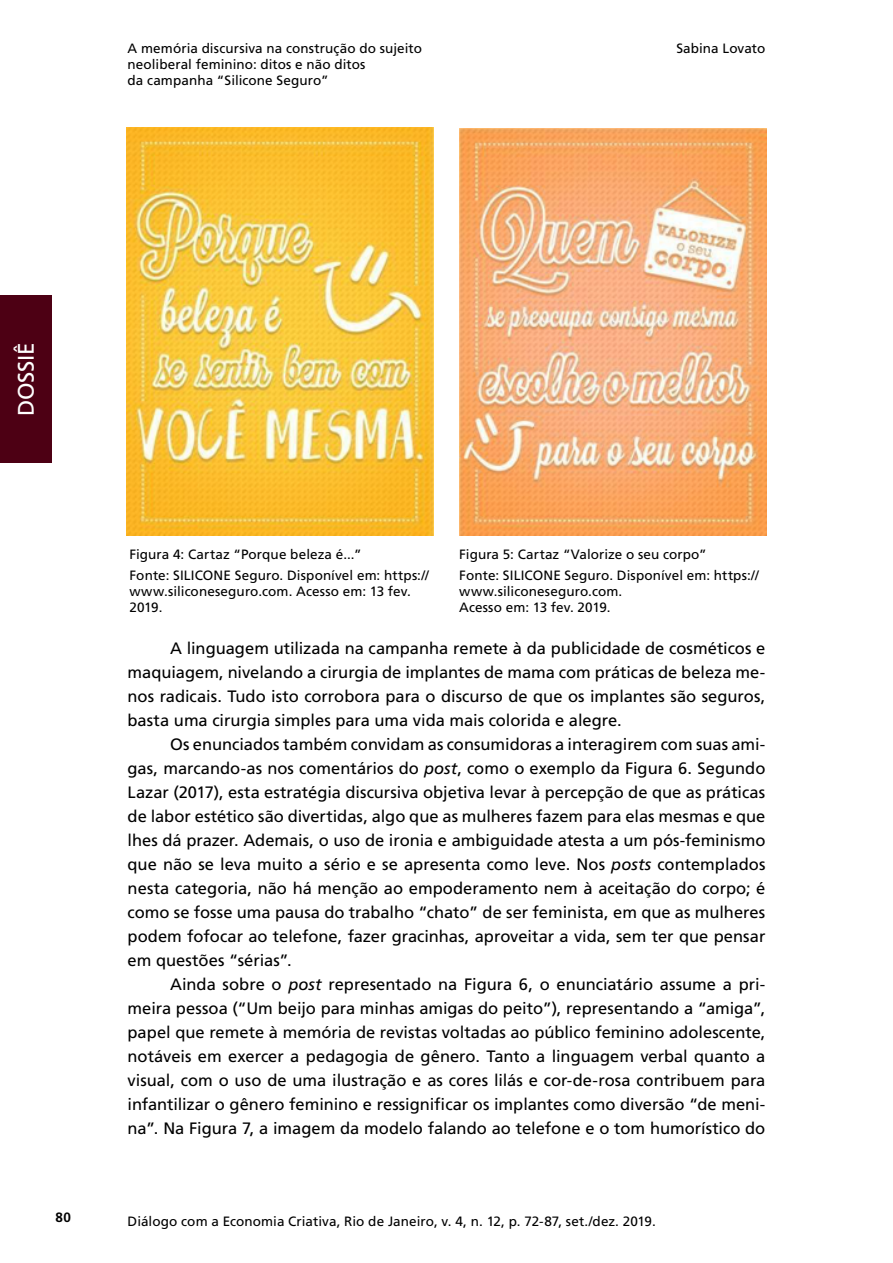
<style>
.page{position:relative;width:893px;height:1263px;background:#fff}
.page>*{position:absolute;margin:0;border:0;box-sizing:border-box;transform-origin:0 0}
.t1{font:22.5px "Frutiger LT Std";letter-spacing:-.005em;color:#fff}
._11-Corpo_de_texto_c{font:16.5px/24px "Frutiger LT Std";color:#000;text-align:justify}
._20-Legenda_de_tabel{font:13.5px/16.2px "Frutiger LT Std";letter-spacing:.005em;color:#000}
.t2{font:700 13.5px "Frutiger LT Std";color:#000}
.s1{font-style:italic}
</style>
<div class="page">
<div style="left:0;top:295px;width:51px;height:168px;background:#4d0014"></div>
<img style="left:127px;top:128px;width:307px;height:407px">
<img style="left:459px;top:129px;width:307px;height:407px">
<p class="_20-Legenda_de_tabel" style="left:128px;top:40px;width:296px">A memória discursiva na construção do sujeito</p>
<p class="_20-Legenda_de_tabel" style="left:676px;top:40px;width:91px">Sabina Lovato</p>
<p class="_20-Legenda_de_tabel" style="left:128px;top:56px;width:239px">neoliberal feminino: ditos e não ditos da campanha “Silicone Seguro”</p>
<h1 class="t1" style="left:13px;top:416px;width:76px;rotate:-90deg">DOSSIÊ</h1>
<p class="_20-Legenda_de_tabel" style="left:129px;top:546px;width:234px">Figura 4: Cartaz “Porque beleza é...”</p>
<p class="_20-Legenda_de_tabel" style="left:129px;top:567px;width:301px">Fonte: SILICONE Seguro. Disponível em: https:// www.siliconeseguro.com. Acesso em: 13 fev.<br>2019.</p>
<p class="_20-Legenda_de_tabel" style="left:459px;top:546px;width:249px">Figura 5: Cartaz “Valorize o seu corpo”</p>
<p class="_20-Legenda_de_tabel" style="left:459px;top:567px;width:301px">Fonte: SILICONE Seguro. Disponível em: https:// www.siliconeseguro.com.<br>Acesso em: 13 fev. 2019.</p>
<p class="_11-Corpo_de_texto_c" style="left:128px;top:636px;width:639px;text-indent:43px">A linguagem utilizada na campanha remete à da publicidade de cosméticos e maquiagem, nivelando a cirurgia de implantes de mama com práticas de beleza me&shy;nos radicais. Tudo isto corrobora para o discurso de que os implantes são seguros, basta uma cirurgia simples para uma vida mais colorida e alegre.</p>
<p class="_11-Corpo_de_texto_c" style="left:128px;top:732px;width:639px;text-indent:43px">Os enunciados também convidam as consumidoras a interagirem com suas ami&shy;gas, marcando-as nos comentários do <span class="s1">post</span>, como o exemplo da Figura 6. Segundo Lazar (2017), esta estratégia discursiva objetiva levar à percepção de que as práticas de labor estético são divertidas, algo que as mulheres fazem para elas mesmas e que lhes dá prazer. Ademais, o uso de ironia e ambiguidade atesta a um pós-feminismo que não se leva muito a sério e se apresenta como leve. Nos <span class="s1">posts</span> contemplados nesta categoria, não há menção ao empoderamento nem à aceitação do corpo; é como se fosse uma pausa do trabalho “chato” de ser feminista, em que as mulheres podem fofocar ao telefone, fazer gracinhas, aproveitar a vida, sem ter que pensar em questões “sérias”.</p>
<p class="_11-Corpo_de_texto_c" style="left:128px;top:972px;width:639px;text-indent:43px">Ainda sobre o <span class="s1">post</span> representado na Figura 6, o enunciatário assume a pri&shy;meira pessoa (“Um beijo para minhas amigas do peito”), representando a “amiga”, papel que remete à memória de revistas voltadas ao público feminino adolescente, notáveis em exercer a pedagogia de gênero. Tanto a linguagem verbal quanto a visual, com o uso de uma ilustração e as cores lilás e cor-de-rosa contribuem para infantilizar o gênero feminino e ressignificar os implantes como diversão “de meni&shy;na”. Na Figura 7, a imagem da modelo falando ao telefone e o tom humorístico do</p>
<p class="t2" style="left:56px;top:1209px;width:17px">80</p>
<p class="_20-Legenda_de_tabel" style="left:128px;top:1213px;width:530px">Diálogo com a Economia Criativa, Rio de Janeiro, v. 4, n. 12, p. 72-87, set./dez. 2019.</p>
</div>
